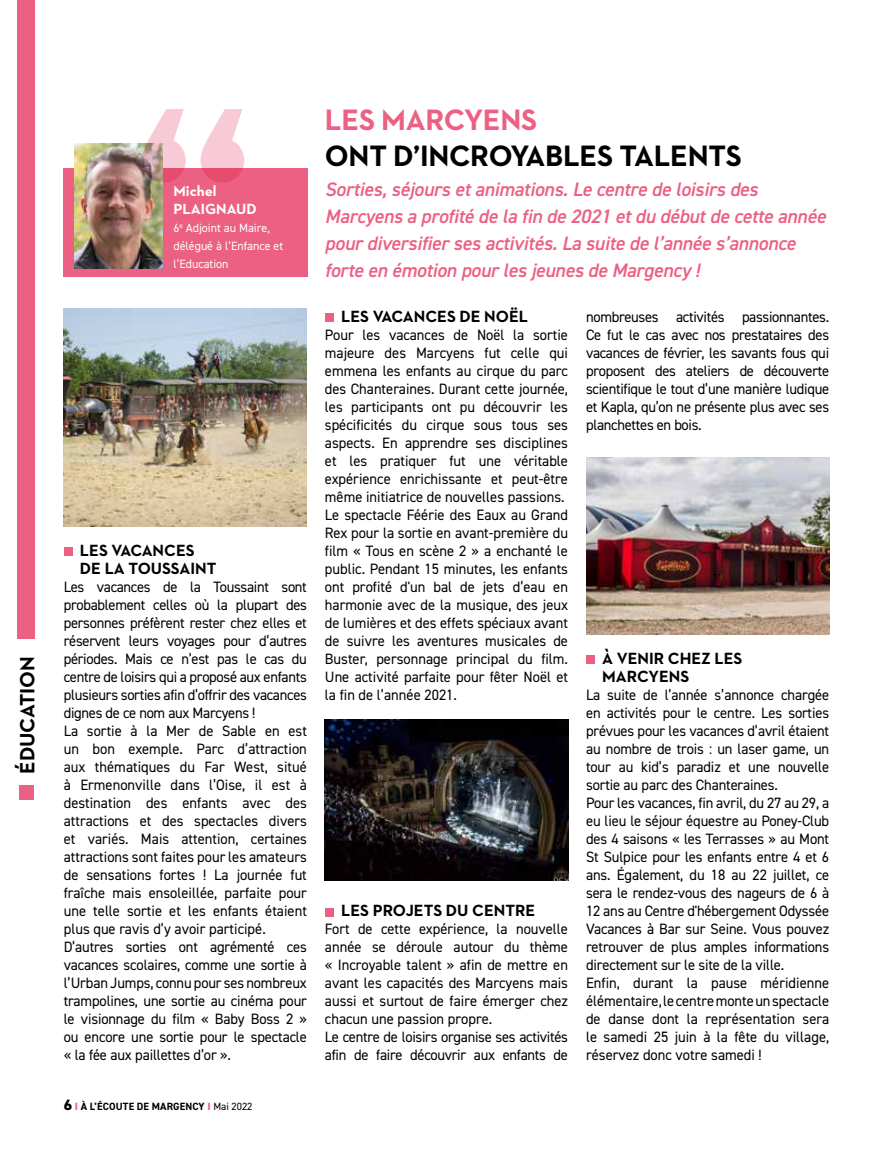
<style>
.page{position:relative;width:893px;height:1149px;background:#fff}
.page>*{position:absolute;margin:0;border:0;box-sizing:border-box;transform-origin:0 0}
.t1{font:700 30px "Neutraface 2 Text";letter-spacing:-.01em;color:#000}
.t2{font:700 30px "Neutraface 2 Text";letter-spacing:-.01em;color:#ec6083}
.t3{font:700 21px "Neutraface 2 Text";color:#000}
.t4{font:italic 600 19.5px/27px "DIN2014";letter-spacing:-.01em;color:#ec6083}
.t5{font:700 16.5px/18px "Neutraface 2 Text";color:#000}
.t6{font:15px/18px "DIN2014";color:#000}
.t7{font:700 15px/18px "Neutraface 2 Text";color:#fff}
.t8{font:12px/18px "DIN2014";color:#fff}
.t9{font:700 10.5px "DIN2014";letter-spacing:.01em;color:#000}
.s1{font-weight:800;font-size:15px}
.s2{font-weight:800;color:#ec6083}
.s3{font-weight:400}
</style>
<div class="page">
<div style="left:18px;top:0;width:17px;height:639px;background:#ec6083"></div>
<div style="left:19px;top:784px;width:15px;height:15px;background:#ec6083"></div>
<div style="left:64px;top:168px;width:244px;height:109px;background:#ec6083"></div>
<img style="left:74px;top:143px;width:88px;height:126px">
<svg style="left:142px;top:109px;width:102px;height:74px"></svg>
<div style="left:64px;top:547px;width:9px;height:9px;background:#ec6083"></div>
<div style="left:325px;top:313px;width:9px;height:9px;background:#ec6083"></div>
<div style="left:325px;top:907px;width:9px;height:9px;background:#ec6083"></div>
<div style="left:586px;top:655px;width:9px;height:9px;background:#ec6083"></div>
<img style="left:64px;top:309px;width:243px;height:218px">
<img style="left:325px;top:719px;width:243px;height:161px">
<img style="left:586px;top:457px;width:243px;height:177px">
<h2 class="t3" style="left:14px;top:773px;width:119px;rotate:-90deg">ÉDUCATION</h2>
<p class="t7" style="left:173px;top:181px;width:85px">Michel<br>PLAIGNAUD</p>
<p class="t8" style="left:173px;top:218px;width:111px">6<sup>e</sup> Adjoint au Maire, délégué à l’Enfance et l’Education</p>
<p class="t5" style="left:80px;top:541px;width:138px">LES VACANCES<br>DE LA TOUSSAINT</p>
<p class="t6" style="left:64px;top:577px;width:245px">Les vacances de la Toussaint sont probablement celles où la plupart des personnes préfèrent rester chez elles et réservent leurs voyages pour d’autres périodes. Mais ce n’est pas le cas du centre de loisirs qui a proposé aux enfants plusieurs sorties afin d’offrir des vacances dignes de ce nom aux Marcyens !<br>La sortie à la Mer de Sable en est un bon exemple. Parc d’attraction aux thématiques du Far West, situé à Ermenonville dans l’Oise, il est à destination des enfants avec des attractions et des spectacles divers et variés. Mais attention, certaines attractions sont faites pour les amateurs de sensations fortes ! La journée fut fraîche mais ensoleillée, parfaite pour une telle sortie et les enfants étaient plus que ravis d’y avoir participé.<br>D’autres sorties ont agrémenté ces vacances scolaires, comme une sortie à l’Urban Jumps, connu pour ses nombreux trampolines, une sortie au cinéma pour le visionnage du film « Baby Boss 2 » ou encore une sortie pour le spectacle « la fée aux paillettes d’or ».</p>
<p class="t9" style="left:64px;top:1098px;width:190px"><span class="s1">6</span> <span class="s2">I</span> À L’ÉCOUTE DE MARGENCY <span class="s2">I</span> <span class="s3">Mai 2022</span></p>
<h1 class="t2" style="left:325px;top:100px;width:214px">LES MARCYENS</h1>
<h1 class="t1" style="left:325px;top:136px;width:418px">ONT D’INCROYABLES TALENTS</h1>
<h3 class="t4" style="left:325px;top:175px;width:502px">Sorties, séjours et animations. Le centre de loisirs des Marcyens a profité de la fin de 2021 et du début de cette année pour diversifier ses activités. La suite de l’année s’annonce forte en émotion pour les jeunes de Margency !</h3>
<p class="t5" style="left:341px;top:307px;width:189px">LES VACANCES DE NOËL</p>
<p class="t6" style="left:325px;top:325px;width:245px">Pour les vacances de Noël la sortie majeure des Marcyens fut celle qui emmena les enfants au cirque du parc des Chanteraines. Durant cette journée, les participants ont pu découvrir les spécificités du cirque sous tous ses aspects. En apprendre ses disciplines et les pratiquer fut une véritable expérience enrichissante et peut-être même initiatrice de nouvelles passions.<br>Le spectacle Féérie des Eaux au Grand Rex pour la sortie en avant-première du film « Tous en scène 2 » a enchanté le public. Pendant 15 minutes, les enfants ont profité d'un bal de jets d’eau en harmonie avec de la musique, des jeux de lumières et des effets spéciaux avant de suivre les aventures musicales de Buster, personnage principal du film.<br>Une activité parfaite pour fêter Noël et la fin de l’année 2021.</p>
<p class="t5" style="left:341px;top:901px;width:196px">LES PROJETS DU CENTRE</p>
<p class="t6" style="left:325px;top:919px;width:245px">Fort de cette expérience, la nouvelle année se déroule autour du thème « Incroyable talent » afin de mettre en avant les capacités des Marcyens mais aussi et surtout de faire émerger chez chacun une passion propre.<br>Le centre de loisirs organise ses activités afin de faire découvrir aux enfants de</p>
<p class="t6" style="left:586px;top:307px;width:245px;text-align:justify">nombreuses activités passionnantes.<br>Ce fut le cas avec nos prestataires des vacances de février, les savants fous qui proposent des ateliers de découverte scientifique le tout d’une manière ludique et Kapla, qu’on ne présente plus avec ses planchettes en bois.</p>
<p class="t5" style="left:602px;top:649px;width:142px">À VENIR CHEZ LES<br>MARCYENS</p>
<p class="t6" style="left:586px;top:685px;width:245px">La suite de l’année s’annonce chargée en activités pour le centre. Les sorties prévues pour les vacances d’avril étaient au nombre de trois : un laser game, un tour au kid’s paradiz et une nouvelle sortie au parc des Chanteraines.<br>Pour les vacances, fin avril, du 27 au 29, a eu lieu le séjour équestre au Poney-Club des 4 saisons « les Terrasses » au Mont St Sulpice pour les enfants entre 4 et 6 ans. Également, du 18 au 22 juillet, ce sera le rendez-vous des nageurs de 6 à 12 ans au Centre d'hébergement Odyssée Vacances à Bar sur Seine. Vous pouvez retrouver de plus amples informations directement sur le site de la ville.<br>Enfin, durant la pause méridienne élémentaire, le centre monte un spectacle de danse dont la représentation sera le samedi 25 juin à la fête du village, réservez donc votre samedi !</p>
</div>
